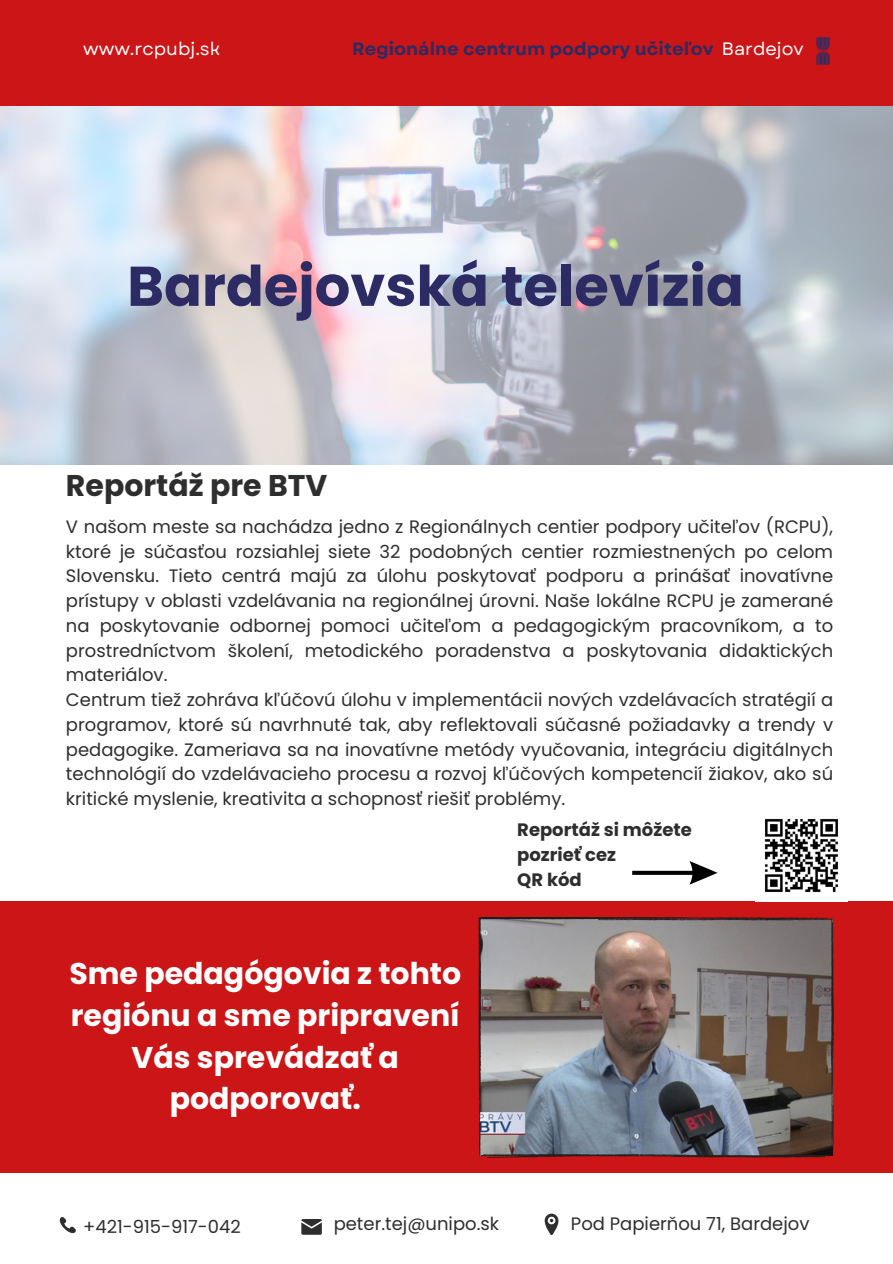
<style>
.page{position:relative;width:893px;height:1264px;background:#fff}
.page>*{position:absolute;margin:0;border:0;box-sizing:border-box;transform-origin:0 0}
.t1{font:700 55.8px "Poppins";color:#2c2b63}
.t2{font:700 30px/41.5px "Poppins";color:#fff;text-align:center}
.t3{font:700 30px "Poppins";color:#2e2e2e}
.t4{font:18px/24.8px "Poppins";color:#2e2e2e;text-align:justify}
.t5{font:700 18px "Garet";color:#2c2b63}
.t6{font:700 18px "Poppins";color:#2e2e2e}
.t7{font:18px "Garet";color:#fff}
</style>
<div class="page">
<img style="left:0;top:106px;width:892px;height:358px">
<div style="left:0;top:0;width:892px;height:106px;background:#cb1517"></div>
<div style="left:0;top:901px;width:892px;height:272px;background:#cb1517"></div>
<svg style="left:59px;top:1217px;width:17px;height:17px"></svg>
<svg style="left:301px;top:1219px;width:20px;height:15px"></svg>
<svg style="left:544px;top:1213px;width:14px;height:21px"></svg>
<svg style="left:816px;top:37px;width:13px;height:28px"></svg>
<img style="left:478px;top:917px;width:355px;height:240px">
<img style="left:765px;top:819px;width:73px;height:73px">
<svg style="left:632px;top:861px;width:85px;height:23px"></svg>
<p class="t7" style="left:83px;top:36px;width:139px">www.rcpubj.sk</p>
<p class="t5" style="left:352px;top:36px;width:363px">Regionálne centrum podpory učiteľov</p>
<p class="t7" style="left:722px;top:36px;width:83px">Bardejov</p>
<p class="t1" style="left:127px;top:247px;width:618px">Bardejovská televízia</p>
<p class="t3" style="left:66px;top:465px;width:263px">Reportáž pre BTV</p>
<p class="t4" style="left:66px;top:514px;width:768px">V našom meste sa nachádza jedno z Regionálnych centier podpory učiteľov (RCPU), ktoré je súčasťou rozsiahlej siete 32 podobných centier rozmiestnených po celom Slovensku. Tieto centrá majú za úlohu poskytovať podporu a prinášať inovatívne prístupy v oblasti vzdelávania na regionálnej úrovni. Naše lokálne RCPU je zamerané na poskytovanie odbornej pomoci učiteľom a pedagogickým pracovníkom, a to prostredníctvom školení, metodického poradenstva a poskytovania didaktických materiálov.</p>
<p class="t4" style="left:66px;top:687px;width:768px">Centrum tiež zohráva kľúčovú úlohu v implementácii nových vzdelávacích stratégií a programov, ktoré sú navrhnuté tak, aby reflektovali súčasné požiadavky a trendy v pedagogike. Zameriava sa na inovatívne metódy vyučovania, integráciu digitálnych technológií do vzdelávacieho procesu a rozvoj kľúčových kompetencií žiakov, ako sú kritické myslenie, kreativita a schopnosť riešiť problémy.</p>
<p class="t2" style="left:69px;top:953px;width:393px">Sme pedagógovia z tohto regiónu a sme pripravení<br>Vás sprevádzať a podporovať.</p>
<p class="t6" style="left:517px;top:817px;width:176px">Reportáž si môžete</p>
<p class="t6" style="left:517px;top:842px;width:100px">pozrieť cez</p>
<p class="t6" style="left:517px;top:866px;width:66px">QR kód</p>
<p class="t4" style="left:83px;top:1214px;width:159px">+421-915-917-042</p>
<p class="t4" style="left:333px;top:1211px;width:167px">peter.tej@unipo.sk</p>
<p class="t4" style="left:571px;top:1211px;width:240px">Pod Papierňou 71, Bardejov</p>
</div>
